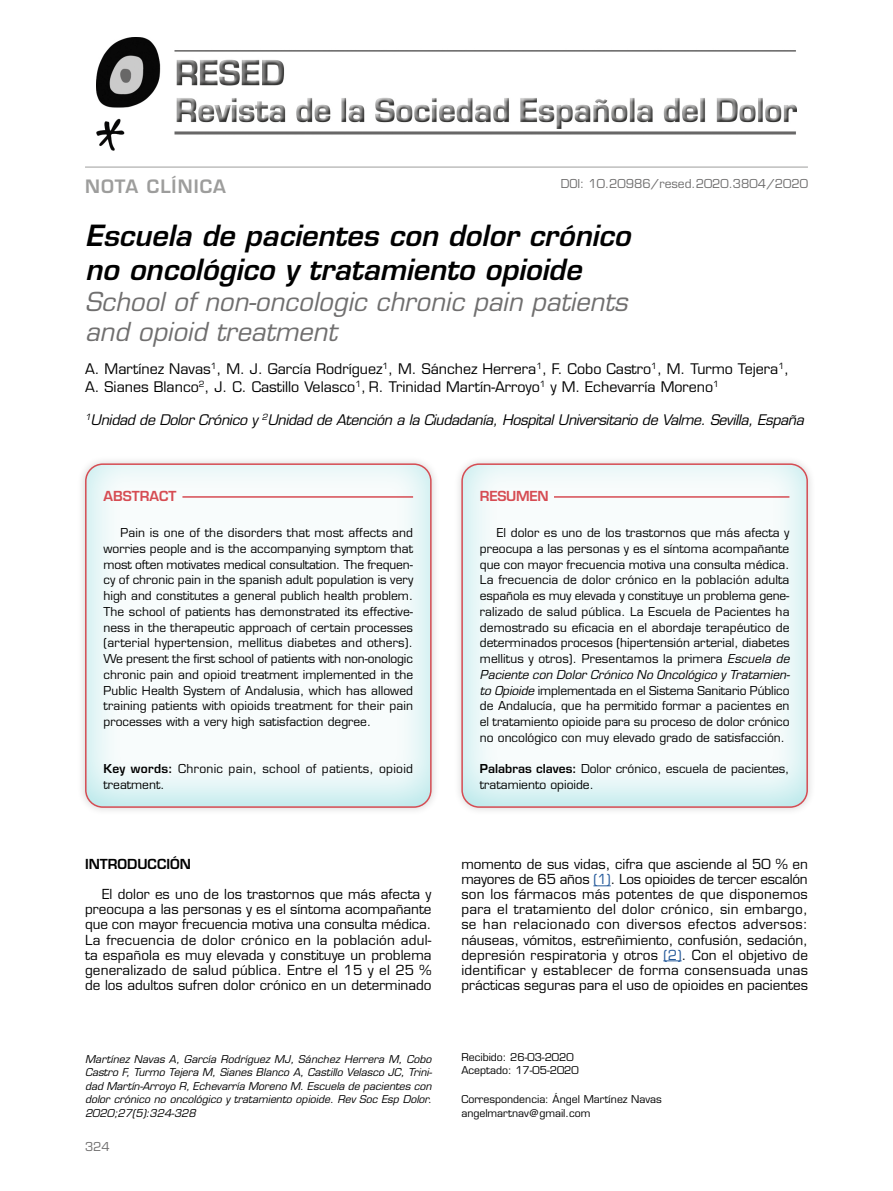
<style>
.page{position:relative;width:893px;height:1191px;background:#fff}
.page>*{position:absolute;margin:0;border:0;box-sizing:border-box;transform-origin:0 0}
.t1{font:italic 600 28.5px/34.2px "Eurostile LT Std";color:#000}
.t2{font:italic 25.5px/30.6px "Eurostile LT Std";color:#706f6f}
.t3{font:600 18px "Eurostile LT Std";letter-spacing:.06em;color:#9d9d9c}
.t4{font:14.25px/18px "Eurostile LT Std";color:#000}
.t5{font:italic 14.25px "Eurostile LT Std";letter-spacing:-.025em;color:#000}
.t6{font:13.5px/15px "Eurostile LT Std";color:#000;text-align:justify}
.t7{font:600 13.5px "Eurostile LT Std";color:#000}
.t8{font:600 13.5px "Eurostile LT Std";color:#d64c53}
.t9{font:600 13.5px "Eurostile LT Std";letter-spacing:-.02em;color:#d64c53}
.t10{font:12px/15.8px "Eurostile LT Std";color:#000;text-align:justify}
.t11{font:12px/15.8px "Eurostile LT Std";letter-spacing:.025em;color:#000}
.t12{font:12px "Eurostile LT Std";color:#706f6f}
.t13{font:italic 10.5px/13.5px "Eurostile LT Std";color:#000;text-align:justify}
.t14{font:10.5px/13.5px "Eurostile LT Std";color:#000}
.s1{font-weight:600}
.s2{font-style:italic}
.s3{color:#275b9b}
</style>
<div class="page">
<div style="left:76px;top:455px;width:364px;height:361px;background:#f7f7f7"></div>
<div style="left:72px;top:451px;width:371px;height:357px;background:#00b2bb;opacity:.3"></div>
<hr style="left:182px;top:496px;width:231px;height:2px;background:#d64c53">
<div style="left:85px;top:463px;width:347px;height:345px;border:2px solid #d64c53;border-radius:17px"></div>
<div style="left:453px;top:455px;width:363px;height:361px;background:#f7f7f7"></div>
<div style="left:448px;top:451px;width:372px;height:357px;background:#00b2bb;opacity:.3"></div>
<hr style="left:554px;top:496px;width:235px;height:2px;background:#d64c53">
<div style="left:461px;top:463px;width:347px;height:345px;border:2px solid #d64c53;border-radius:17px"></div>
<hr style="left:85px;top:167px;width:723px;height:1px;background:#9d9d9c">
<img style="left:96px;top:37px;width:701px;height:114px">
<svg style="left:593px;top:885px;width:18px;height:1px"></svg>
<svg style="left:663px;top:960px;width:19px;height:1px"></svg>
<h3 class="t3" style="left:85px;top:175px;width:143px">NOTA CLÍNICA</h3>
<p class="t12" style="left:561px;top:176px;width:249px">DOI: 10.20986/resed.2020.3804/2020</p>
<h1 class="t1" style="left:85px;top:218px;width:547px">Escuela de pacientes con dolor crónico no oncológico y tratamiento opioide</h1>
<h2 class="t2" style="left:85px;top:286px;width:544px">School of non-oncologic chronic pain patients and opioid treatment</h2>
<p class="t4" style="left:85px;top:360px;width:705px">A. Martínez Navas<sup>1</sup>, M. J. García Rodríguez<sup>1</sup>, M. Sánchez Herrera<sup>1</sup>, F. Cobo Castro<sup>1</sup>, M. Turmo Tejera<sup>1</sup>,<br>A. Sianes Blanco<sup>2</sup>, J. C. Castillo Velasco<sup>1</sup>, R. Trinidad Martín-Arroyo<sup>1</sup> y M. Echevarría Moreno<sup>1</sup></p>
<p class="t5" style="left:85px;top:411px;width:720px"><sup>1</sup>Unidad de Dolor Crónico y <sup>2</sup>Unidad de Atención a la Ciudadanía, Hospital Universitario de Valme. Sevilla, España</p>
<p class="t8" style="left:104px;top:488px;width:74px">ABSTRACT</p>
<p class="t10" style="left:104px;top:525px;width:311px;text-indent:17px">Pain is one of the disorders that most affects and worries people and is the accompanying symptom that most often motivates medical consultation. The frequen&shy;cy of chronic pain in the spanish adult population is very high and constitutes a general publich health problem.<br>The school of patients has demonstrated its effective&shy;ness in the therapeutic approach of certain processes (arterial hypertension, mellitus diabetes and others).<br>We present the first school of patients with non-onologic chronic pain and opioid treatment implemented in the Public Health System of Andalusia, which has allowed training patients with opioids treatment for their pain processes with a very high satisfaction degree.</p>
<p class="t11" style="left:104px;top:761px;width:311px"><span class="s1">Key words:</span> Chronic pain, school of patients, opioid treatment.</p>
<p class="t7" style="left:85px;top:856px;width:107px">INTRODUCCIÓN</p>
<p class="t6" style="left:85px;top:887px;width:348px;text-indent:17px">El dolor es uno de los trastornos que más afecta y preocupa a las personas y es el síntoma acompañante que con mayor frecuencia motiva una consulta médica.<br>La frecuencia de dolor crónico en la población adul&shy;ta española es muy elevada y constituye un problema generalizado de salud pública. Entre el 15 y el 25 % de los adultos sufren dolor crónico en un determinado</p>
<p class="t13" style="left:85px;top:1052px;width:349px">Martínez Navas A, García Rodríguez MJ, Sánchez Herrera M, Cobo Castro F, Turmo Tejera M, Sianes Blanco A, Castillo Velasco JC, Trini&shy;dad Martín-Arroyo R, Echevarría Moreno M. Escuela de pacientes con dolor crónico no oncológico y tratamiento opioide. Rev Soc Esp Dolor.<br>2020;27(5):324-328</p>
<p class="t12" style="left:85px;top:1139px;width:26px">324</p>
<p class="t9" style="left:480px;top:488px;width:70px">RESUMEN</p>
<p class="t10" style="left:480px;top:525px;width:312px;text-indent:17px">El dolor es uno de los trastornos que más afecta y preocupa a las personas y es el síntoma acompañante que con mayor frecuencia motiva una consulta médica.<br>La frecuencia de dolor crónico en la población adulta española es muy elevada y constituye un problema gene&shy;ralizado de salud pública. La Escuela de Pacientes ha demostrado su eficacia en el abordaje terapéutico de determinados procesos (hipertensión arterial, diabetes mellitus y otros). Presentamos la primera <span class="s2">Escuela de Paciente con Dolor Crónico No Oncológico y Tratamien&shy;to Opioide</span> implementada en el Sistema Sanitario Público de Andalucía, que ha permitido formar a pacientes en el tratamiento opioide para su proceso de dolor crónico no oncológico con muy elevado grado de satisfacción.</p>
<p class="t10" style="left:480px;top:761px;width:311px"><span class="s1">Palabras claves:</span> Dolor crónico, escuela de pacientes, tratamiento opioide.</p>
<p class="t6" style="left:461px;top:857px;width:348px">momento de sus vidas, cifra que asciende al 50 % en mayores de 65 años <span class="s3">(1)</span>. Los opioides de tercer escalón son los fármacos más potentes de que disponemos para el tratamiento del dolor crónico, sin embargo, se han relacionado con diversos efectos adversos: náuseas, vómitos, estreñimiento, confusión, sedación, depresión respiratoria y otros <span class="s3">(2)</span>. Con el objetivo de identificar y establecer de forma consensuada unas prácticas seguras para el uso de opioides en pacientes</p>
<p class="t14" style="left:461px;top:1050px;width:119px">Recibido: 26-03-2020<br>Aceptado: 17-05-2020</p>
<p class="t14" style="left:461px;top:1092px;width:202px">Correspondencia: Ángel Martínez Navas angelmartnav@gmail.com</p>
</div>
